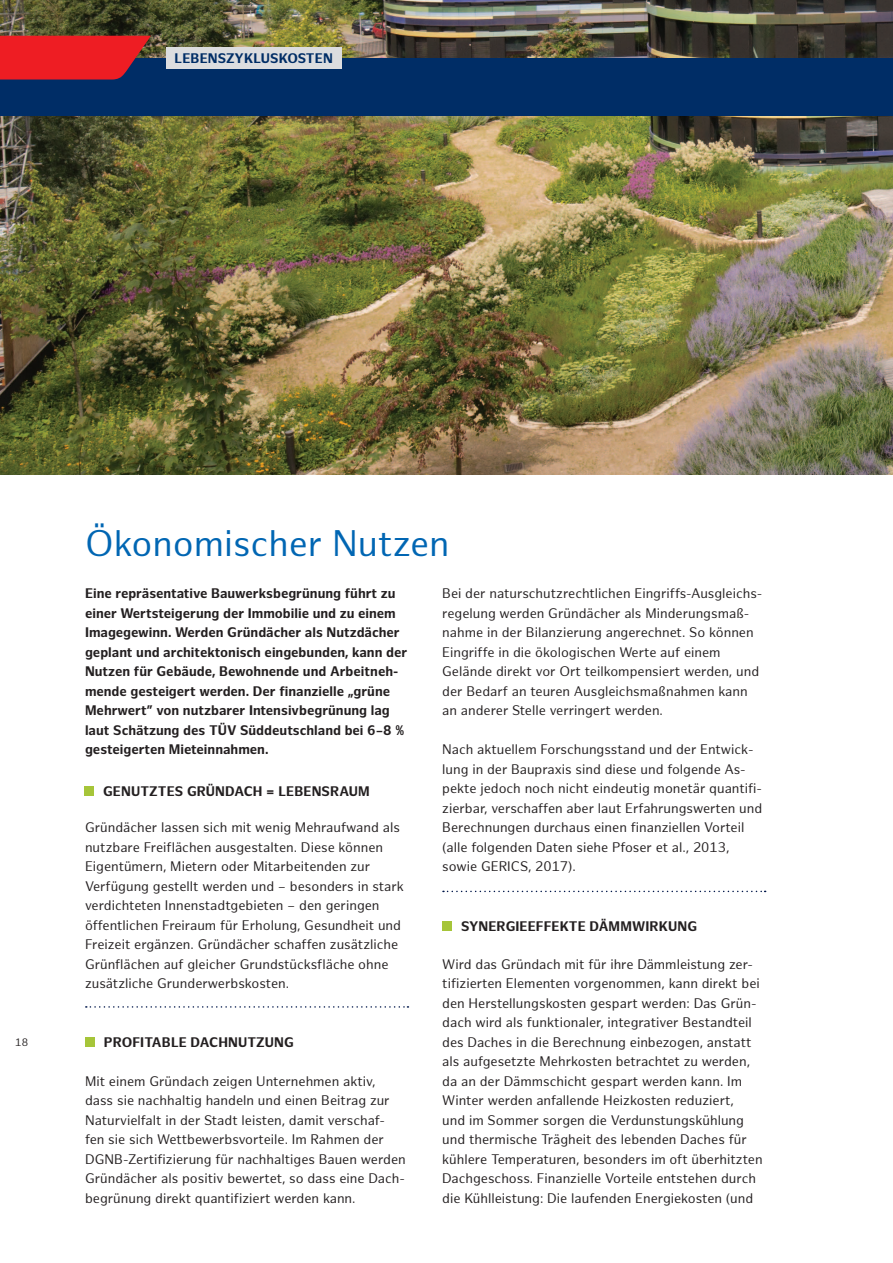
<style>
.page{position:relative;width:893px;height:1263px;background:#fff}
.page>*{position:absolute;margin:0;border:0;box-sizing:border-box;transform-origin:0 0}
.t1{font:36px "Hamburg Sans";color:#0166b3}
.t2{font:13.5px/19.5px "Hamburg Sans";color:#231f20}
.t3{font:700 13.5px/19.5px "Hamburg Sans";letter-spacing:.01em;color:#231f20}
.t4{font:700 13.5px "Hamburg Sans";letter-spacing:.01em;color:#002d66}
.t5{font:10.5px "Hamburg Sans";color:#231f20}
.s1{font-size:12px}
</style>
<div class="page">
<img style="left:0;top:0;width:893px;height:474px">
<img style="left:585px;top:115px;width:308px;height:778px">
<div style="left:0;top:58px;width:893px;height:57px;background:#002d66"></div>
<div style="left:166px;top:47px;width:175px;height:21px;background:#dcdddf"></div>
<svg style="left:0;top:36px;width:151px;height:44px;background:#d51f29"></svg>
<div style="left:85px;top:588px;width:680px;height:617px;background:#fff"></div>
<svg style="left:86px;top:1006px;width:322px;height:2px"></svg>
<svg style="left:443px;top:891px;width:323px;height:1px"></svg>
<div style="left:84px;top:786px;width:10px;height:10px;background:#a6c539"></div>
<div style="left:442px;top:921px;width:10px;height:10px;background:#a6c539"></div>
<div style="left:85px;top:1037px;width:10px;height:9px;background:#a6c539"></div>
<p class="t4" style="left:175px;top:50px;width:160px">Lebenszykluskosten</p>
<h1 class="t1" style="left:85px;top:523px;width:366px">Ökonomischer Nutzen</h1>
<p class="t3" style="left:85px;top:584px;width:324px">Eine repräsentative Bauwerksbegrünung führt zu einer Wertsteigerung der Immobilie und zu einem Imagegewinn. Werden Gründächer als Nutzdächer geplant und architektonisch eingebunden, kann der Nutzen für Gebäude, Bewohnende und Arbeitneh&shy;mende gesteigert werden. Der finanzielle „grüne Mehrwert” von nutzbarer Intensivbegrünung lag laut Schätzung des TÜV Süddeutschland bei 6<span class="s1">–</span>8 % gesteigerten Mieteinnahmen.</p>
<p class="t3" style="left:103px;top:782px;width:268px">Genutztes Gründach = Lebensraum</p>
<p class="t2" style="left:85px;top:818px;width:320px">Gründächer lassen sich mit wenig Mehraufwand als nutzbare Freiflächen ausgestalten. Diese können Eigentümern, Mietern oder Mitarbeitenden zur Verfügung gestellt werden und – besonders in stark verdichteten Innenstadtgebieten – den geringen öffentlichen Freiraum für Erholung, Gesundheit und Freizeit ergänzen. Gründächer schaffen zusätzliche Grünflächen auf gleicher Grundstücksfläche ohne zusätzliche Grunderwerbskosten.</p>
<p class="t5" style="left:15px;top:1036px;width:14px">18</p>
<p class="t3" style="left:104px;top:1032px;width:191px">Profitable Dachnutzung</p>
<p class="t2" style="left:85px;top:1072px;width:322px">Mit einem Gründach zeigen Unternehmen aktiv, dass sie nachhaltig handeln und einen Beitrag zur Naturvielfalt in der Stadt leisten, damit verschaf&shy;fen sie sich Wettbewerbsvorteile. Im Rahmen der DGNB-Zertifizierung für nachhaltiges Bauen werden Gründächer als positiv bewertet, so dass eine Dach&shy;begrünung direkt quantifiziert werden kann.</p>
<p class="t2" style="left:442px;top:584px;width:321px">Bei der naturschutzrechtlichen Eingriffs-Ausgleichs&shy;regelung werden Gründächer als Minderungsmaß&shy;nahme in der Bilanzierung angerechnet. So können Eingriffe in die ökologischen Werte auf einem Gelände direkt vor Ort teilkompensiert werden, und der Bedarf an teuren Ausgleichsmaßnahmen kann an anderer Stelle verringert werden.</p>
<p class="t2" style="left:442px;top:740px;width:322px">Nach aktuellem Forschungsstand und der Entwick&shy;lung in der Baupraxis sind diese und folgende As&shy;pekte jedoch noch nicht eindeutig monetär quantifi&shy;zierbar, verschaffen aber laut Erfahrungswerten und Berechnungen durchaus einen finanziellen Vorteil (alle folgenden Daten siehe Pfoser et al., 2013, sowie GERICS, 2017).</p>
<p class="t3" style="left:461px;top:917px;width:238px">Synergieeffekte Dämmwirkung</p>
<p class="t2" style="left:442px;top:955px;width:322px">Wird das Gründach mit für ihre Dämmleistung zer&shy;tifizierten Elementen vorgenommen, kann direkt bei den Herstellungskosten gespart werden: Das Grün&shy;dach wird als funktionaler, integrativer Bestandteil des Daches in die Berechnung einbezogen, anstatt als aufgesetzte Mehrkosten betrachtet zu werden, da an der Dämmschicht gespart werden kann. Im Winter werden anfallende Heizkosten reduziert,<br>und im Sommer sorgen die Verdunstungskühlung und thermische Trägheit des lebenden Daches für kühlere Temperaturen, besonders im oft überhitzten Dachgeschoss. Finanzielle Vorteile entstehen durch die Kühlleistung: Die laufenden Energiekosten (und</p>
</div>
